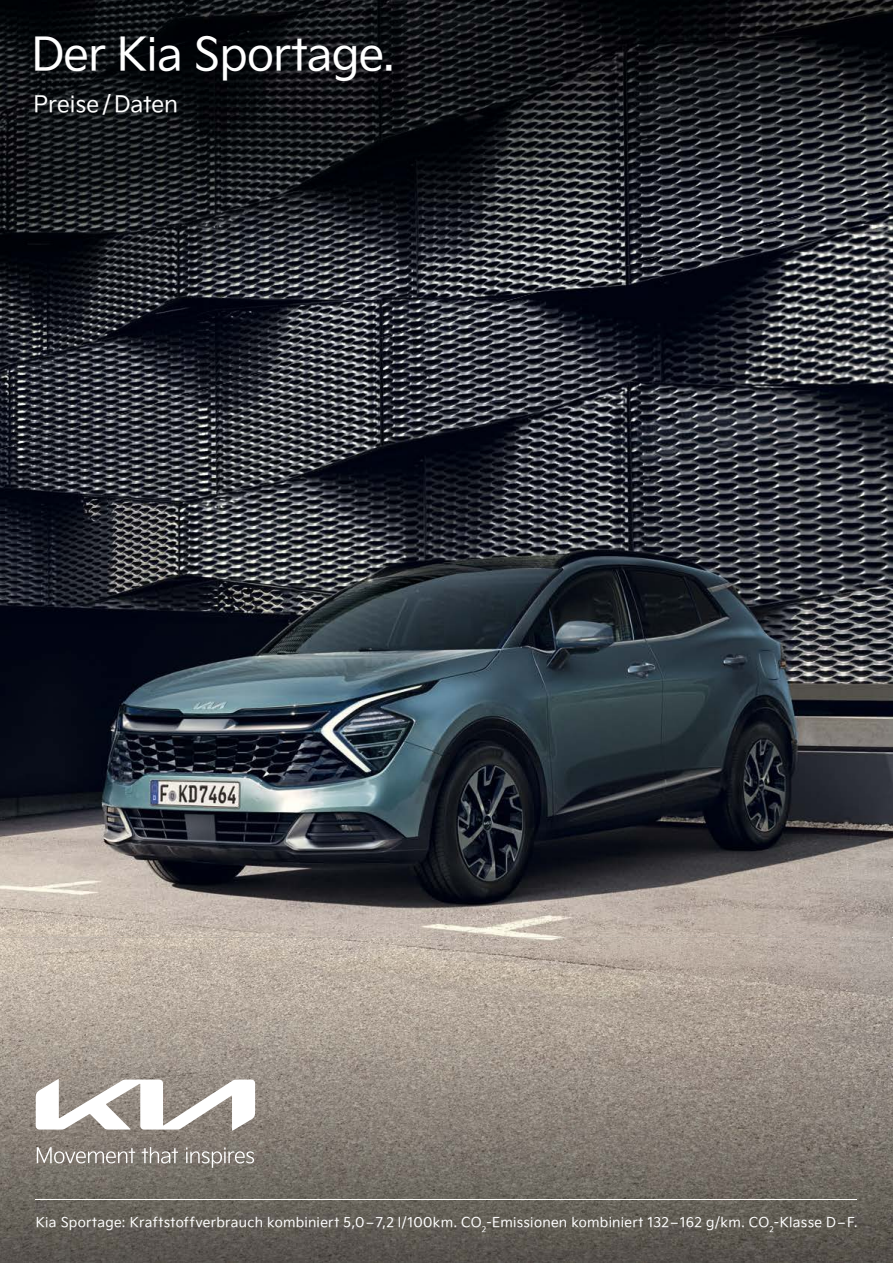
<style>
.page{position:relative;width:893px;height:1263px;background:#fff}
.page>*{position:absolute;margin:0;border:0;box-sizing:border-box;transform-origin:0 0}
.t1{font:45px "Kia Signature OTF Regular";letter-spacing:-.02em;color:#fff}
.t2{font:22.5px "Kia Signature OTF Regular";color:#fff}
.t3{font:13.5px "Kia Signature OTF Regular";letter-spacing:.02em;color:#fff}
.s1{font-family:"Helvetica Neue LT Std"}
</style>
<div class="page">
<img style="left:0;top:449px;width:893px;height:489px">
<img style="left:0;top:0;width:893px;height:449px">
<img style="left:0;top:938px;width:893px;height:325px">
<hr style="left:36px;top:1199px;width:821px;height:1px;background:#fff">
<svg style="left:36px;top:1079px;width:219px;height:52px"></svg>
<svg style="left:37px;top:1147px;width:98px;height:16px;background:#9d9791"></svg>
<svg style="left:142px;top:1147px;width:36px;height:16px"></svg>
<svg style="left:186px;top:1147px;width:68px;height:21px"></svg>
<h1 class="t1" style="left:31px;top:21px;width:364px">Der Kia Sportage.</h1>
<h2 class="t2" style="left:33px;top:87px;width:146px">Preise / Daten</h2>
<p class="t3" style="left:36px;top:1212px;width:823px">Kia Sportage: Kraftstoffverbrauch kombiniert 5,0<span class="s1">–</span> 7,2 l/100km. CO<sub>2</sub>-Emissionen kombiniert 132 <span class="s1">–</span> 162 g/km. CO<sub>2</sub>-Klasse D <span class="s1">–</span> F.</p>
</div>
